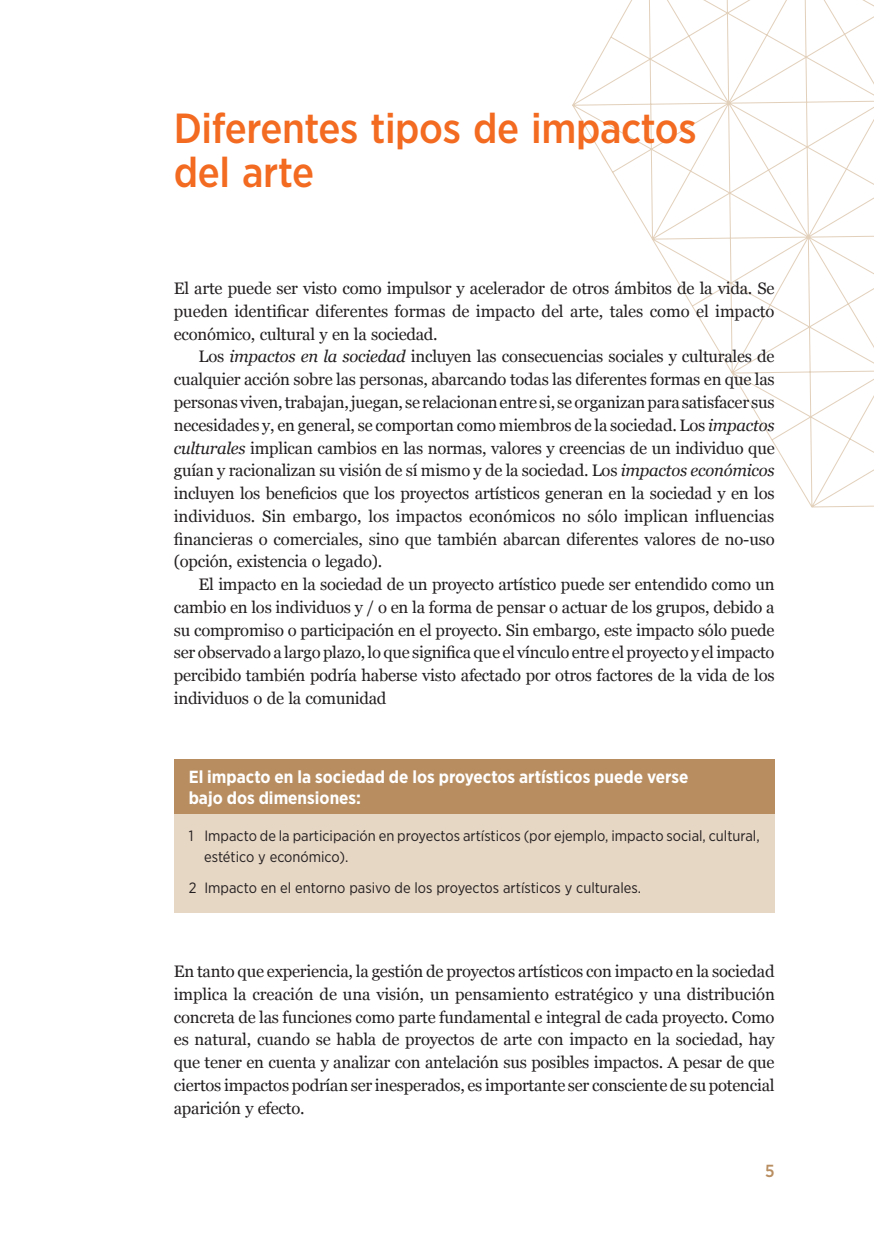
<style>
.page{position:relative;width:874px;height:1241px;background:#fff}
.page>*{position:absolute;margin:0;border:0;box-sizing:border-box;transform-origin:0 0}
.t1{font:500 42px/43.8px "Gotham Narrow";letter-spacing:-.01em;color:#f36a21}
.t2{font:700 17.5px/21px "Gotham Narrow";color:#fff}
.t3{font:500 17.5px "Gotham Narrow";color:#b88e61}
.t4{font:16.62px/22.8px "Georgia";letter-spacing:-.015em;color:#231f20;text-align:justify}
.t5{font:14.88px/21px "Gotham Narrow";color:#231f20}
.s1{font-style:italic}
</style>
<div class="page">
<svg style="left:572px;top:0;width:301px;height:508px"></svg>
<div style="left:174px;top:759px;width:600px;height:55px;background:#b88e61"></div>
<div style="left:174px;top:814px;width:600px;height:98px;background:#e6d6c4"></div>
<h1 class="t1" style="left:174px;top:106px;width:524px">Diferentes tipos de impactos del arte</h1>
<p class="t4" style="left:174px;top:277px;width:602px">El arte puede ser visto como impulsor y acelerador de otros ámbitos de la vida. Se pueden identificar diferentes formas de impacto del arte, tales como el impacto económico, cultural y en la sociedad.</p>
<p class="t4" style="left:174px;top:345px;width:602px;text-indent:25px">Los <span class="s1">impactos en la sociedad</span> incluyen las consecuencias sociales y culturales de cualquier acción sobre las personas, abarcando todas las diferentes formas en que las personas viven, trabajan, juegan, se relacionan entre si, se organizan para satisfacer sus necesidades y, en general, se comportan como miembros de la sociedad. Los <span class="s1">impactos culturales</span> implican cambios en las normas, valores y creencias de un individuo que guían y racionalizan su visión de sí mismo y de la sociedad. Los <span class="s1">impactos económicos </span>incluyen los beneficios que los proyectos artísticos generan en la sociedad y en los individuos. Sin embargo, los impactos económicos no sólo implican influencias financieras o comerciales, sino que también abarcan diferentes valores de no-uso (opción, existencia o legado).</p>
<p class="t4" style="left:174px;top:573px;width:602px;text-indent:25px">El impacto en la sociedad de un proyecto artístico puede ser entendido como un cambio en los individuos y / o en la forma de pensar o actuar de los grupos, debido a su compromiso o participación en el proyecto. Sin embargo, este impacto sólo puede ser observado a largo plazo, lo que significa que el vínculo entre el proyecto y el impacto percibido también podría haberse visto afectado por otros factores de la vida de los individuos o de la comunidad</p>
<p class="t2" style="left:189px;top:766px;width:501px">El impacto en la sociedad de los proyectos artísticos puede verse bajo dos dimensiones:</p>
<p class="t5" style="left:204px;top:825px;width:556px;text-indent:-15px">1 Impacto de la participación en proyectos artísticos (por ejemplo, impacto social, cultural, estético y económico).</p>
<p class="t5" style="left:189px;top:876px;width:453px">2 Impacto en el entorno pasivo de los proyectos artísticos y culturales.</p>
<p class="t4" style="left:174px;top:960px;width:602px">En tanto que experiencia, la gestión de proyectos artísticos con impacto en la sociedad implica la creación de una visión, un pensamiento estratégico y una distribución concreta de las funciones como parte fundamental e integral de cada proyecto. Como es natural, cuando se habla de proyectos de arte con impacto en la sociedad, hay que tener en cuenta y analizar con antelación sus posibles impactos. A pesar de que ciertos impactos podrían ser inesperados, es importante ser consciente de su potencial aparición y efecto.</p>
<p class="t3" style="left:764px;top:1159px;width:11px">5</p>
</div>
